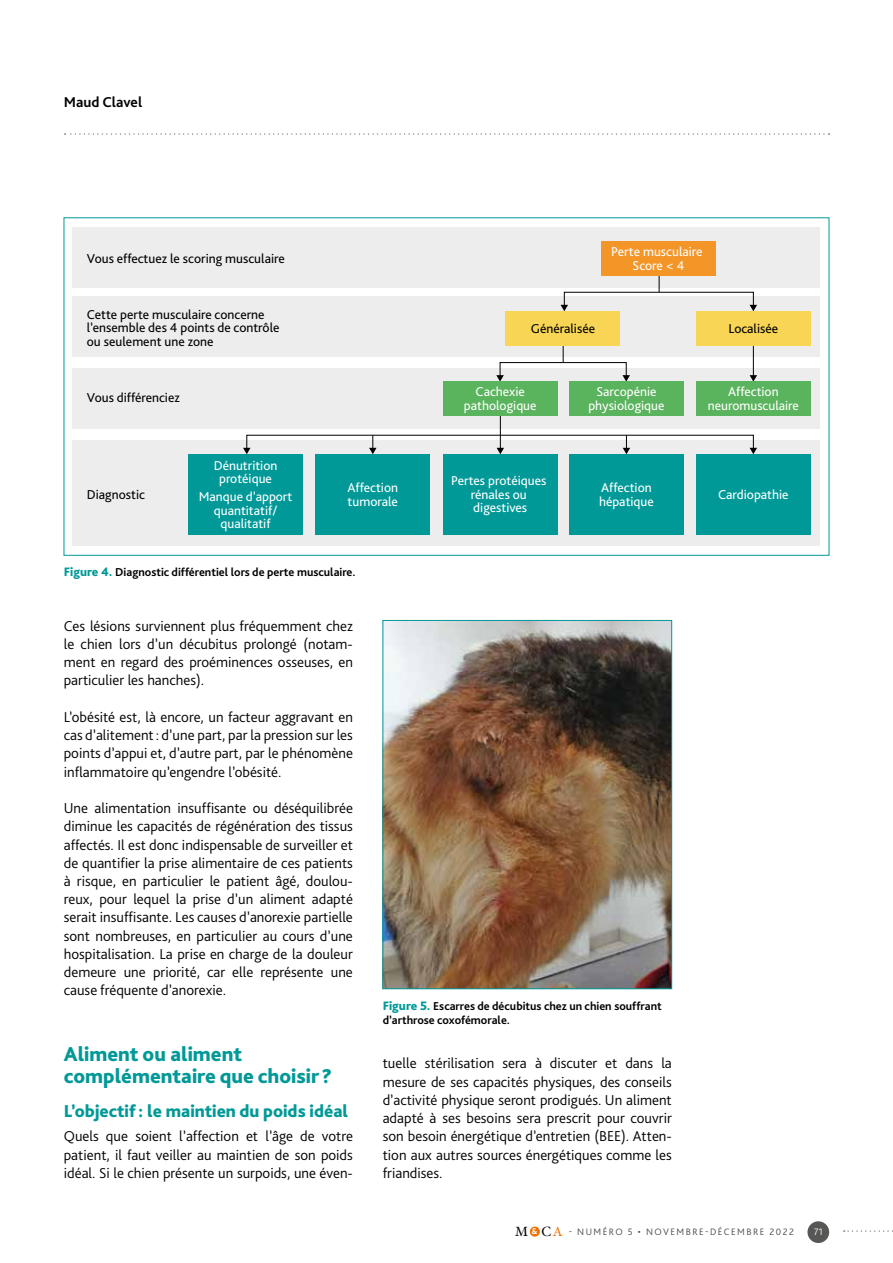
<style>
.page{position:relative;width:893px;height:1263px;background:#fff}
.page>*{position:absolute;margin:0;border:0;box-sizing:border-box;transform-origin:0 0}
.t1{font:800 21px/22.5px "Bliss Pro";color:#009998}
.t2{font:800 18px "Bliss Pro";color:#009998}
.t3{font:300 15px/18.3px "Bliss Pro";color:#000;text-align:justify}
.t4{font:700 15px "Bliss Pro";color:#000}
.t5{font:13.5px/13.5px "Bliss Pro";color:#fff;text-align:center}
.t6{font:13.5px/13.5px "Bliss Pro";color:#000}
.t7{font:13.35px "Hoefler Text";color:#000}
.t8{font:700 12px/14.4px "Bliss Pro";color:#000}
.t9{font:300 9.75px "Bliss Pro";letter-spacing:.15em;color:#4a4a49}
.t10{font:300 9.75px "Bliss Pro";color:#fff}
.s1{font-weight:800;font-size:12.75px;color:#009998}
.s2{font-family:"Interstate";font-weight:700;font-size:8.1px;color:#fff}
.s3{font-family:"Hoefler Text";font-weight:400;font-size:13.35px;color:#ee7203}
</style>
<div class="page">
<div style="left:807px;top:1221px;width:22px;height:22px;background:#575756;border-radius:50%"></div>
<div style="left:530px;top:1226px;width:10px;height:11px;background:#ee7203;border-radius:50%"></div>
<svg style="left:844px;top:1230px;width:49px;height:2px"></svg>
<svg style="left:65px;top:133px;width:764px;height:2px"></svg>
<div style="left:73px;top:227px;width:747px;height:60px;background:#ededed"></div>
<div style="left:73px;top:296px;width:747px;height:61px;background:#ededed"></div>
<div style="left:73px;top:368px;width:747px;height:61px;background:#ededed"></div>
<div style="left:73px;top:440px;width:747px;height:106px;background:#ededed"></div>
<svg style="left:659px;top:275px;width:1px;height:17px"></svg>
<hr style="left:753px;top:340px;width:1px;height:36px;background:#000">
<svg style="left:750px;top:375px;width:7px;height:7px"></svg>
<svg style="left:623px;top:437px;width:7px;height:17px"></svg>
<svg style="left:369px;top:437px;width:7px;height:17px"></svg>
<svg style="left:750px;top:305px;width:7px;height:6px"></svg>
<svg style="left:561px;top:305px;width:7px;height:6px"></svg>
<hr style="left:500px;top:416px;width:1px;height:33px;background:#000">
<svg style="left:497px;top:449px;width:7px;height:5px"></svg>
<svg style="left:750px;top:448px;width:7px;height:6px"></svg>
<svg style="left:243px;top:448px;width:8px;height:6px"></svg>
<svg style="left:563px;top:346px;width:1px;height:16px"></svg>
<div style="left:500px;top:362px;width:127px;height:15px;border:1px solid #000"></div>
<svg style="left:622px;top:375px;width:8px;height:7px"></svg>
<svg style="left:496px;top:375px;width:8px;height:7px"></svg>
<div style="left:601px;top:241px;width:115px;height:34px;background:#f49528"></div>
<div style="left:506px;top:312px;width:114px;height:34px;background:#f8d554"></div>
<div style="left:696px;top:312px;width:115px;height:34px;background:#f8d554"></div>
<div style="left:188px;top:454px;width:115px;height:81px;background:#009998"></div>
<div style="left:315px;top:454px;width:115px;height:81px;background:#009998"></div>
<div style="left:443px;top:454px;width:115px;height:81px;background:#009998"></div>
<div style="left:569px;top:454px;width:115px;height:81px;background:#009998"></div>
<div style="left:696px;top:454px;width:115px;height:81px;background:#009998"></div>
<div style="left:443px;top:382px;width:115px;height:34px;background:#5ab35d"></div>
<div style="left:569px;top:382px;width:115px;height:34px;background:#5ab35d"></div>
<div style="left:696px;top:382px;width:114px;height:34px;background:#5ab35d"></div>
<img style="left:385px;top:622px;width:285px;height:365px">
<div style="left:383px;top:620px;width:289px;height:369px;border:1px solid #009998"></div>
<p class="t4" style="left:64px;top:96px;width:80px">Maud Clavel</p>
<p class="t6" style="left:87px;top:253px;width:199px">Vous effectuez le scoring musculaire</p>
<p class="t6" style="left:87px;top:309px;width:194px">Cette perte musculaire concerne l’ensemble des 4 points de contrôle ou seulement une zone</p>
<p class="t6" style="left:87px;top:392px;width:94px">Vous différenciez</p>
<p class="t5" style="left:611px;top:246px;width:93px">Perte musculaire<br>Score &lt; 4</p>
<p class="t6" style="left:531px;top:323px;width:66px">Généralisée</p>
<p class="t6" style="left:728px;top:323px;width:51px">Localisée</p>
<p class="t5" style="left:464px;top:386px;width:74px">Cachexie pathologique</p>
<p class="t5" style="left:588px;top:386px;width:78px">Sarcopénie physiologique</p>
<p class="t5" style="left:708px;top:386px;width:93px">Affection neuromusculaire</p>
<p class="t6" style="left:87px;top:489px;width:60px">Diagnostic</p>
<p class="t5" style="left:214px;top:460px;width:65px">Dénutrition protéique</p>
<p class="t5" style="left:199px;top:491px;width:95px">Manque d’apport quantitatif/ qualitatif</p>
<p class="t5" style="left:347px;top:482px;width:52px;text-align:left">Affection tumorale</p>
<p class="t5" style="left:451px;top:475px;width:97px">Pertes protéiques rénales ou digestives</p>
<p class="t5" style="left:599px;top:482px;width:56px;text-align:left">Affection hépatique</p>
<p class="t5" style="left:718px;top:489px;width:72px">Cardiopathie</p>
<p class="t8" style="left:64px;top:566px;width:293px"><span class="s1">Figure 4.</span> Diagnostic différentiel lors de perte musculaire.</p>
<p class="t3" style="left:64px;top:617px;width:291px">Ces lésions surviennent plus fréquemment chez le chien lors d’un décubitus prolongé (notam&shy;ment en regard des proéminences osseuses, en particulier les hanches).</p>
<p class="t3" style="left:64px;top:708px;width:291px">L’obésité est, là encore, un facteur aggravant en cas d’alitement : d’une part, par la pression sur les points d’appui et, d’autre part, par le phénomène inflammatoire qu’engendre l’obésité.</p>
<p class="t3" style="left:64px;top:799px;width:291px">Une alimentation insuffisante ou déséquilibrée diminue les capacités de régénération des tissus affectés. Il est donc indispensable de surveiller et de quantifier la prise alimentaire de ces patients à risque, en particulier le patient âgé, doulou&shy;reux, pour lequel la prise d’un aliment adapté serait insuffisante. Les causes d’anorexie partielle sont nombreuses, en particulier au cours d’une hospitalisation. La prise en charge de la douleur demeure une priorité, car elle représente une cause fréquente d’anorexie.</p>
<h1 class="t1" style="left:64px;top:1044px;width:270px">Aliment ou aliment complémentaire que choisir ?</h1>
<p class="t2" style="left:64px;top:1104px;width:286px">L’objectif : le maintien du poids idéal</p>
<p class="t3" style="left:64px;top:1128px;width:291px">Quels que soient l’affection et l’âge de votre patient, il faut veiller au maintien de son poids idéal. Si le chien présente un surpoids, une éven-</p>
<p class="t8" style="left:383px;top:999px;width:281px"><span class="s1">Figure 5.</span> Escarres de décubitus chez un chien souffrant d’arthrose coxofémorale.</p>
<p class="t3" style="left:383px;top:1055px;width:291px">tuelle stérilisation sera à discuter et dans la mesure de ses capacités physiques, des conseils d’activité physique seront prodigués. Un aliment adapté à ses besoins sera prescrit pour couvrir son besoin énergétique d’entretien (BEE). Atten&shy;tion aux autres sources énergétiques comme les friandises.</p>
<p class="t9" style="left:532px;top:1227px;width:264px"><span class="s2">&amp;</span> <span class="s3">A</span> - NUMÉRO 5 • NOVEMBRE-DÉCEMBRE 2022</p>
<p class="t10" style="left:814px;top:1227px;width:10px">71</p>
<p class="t7" style="left:515px;top:1224px;width:38px">M C</p>
</div>
